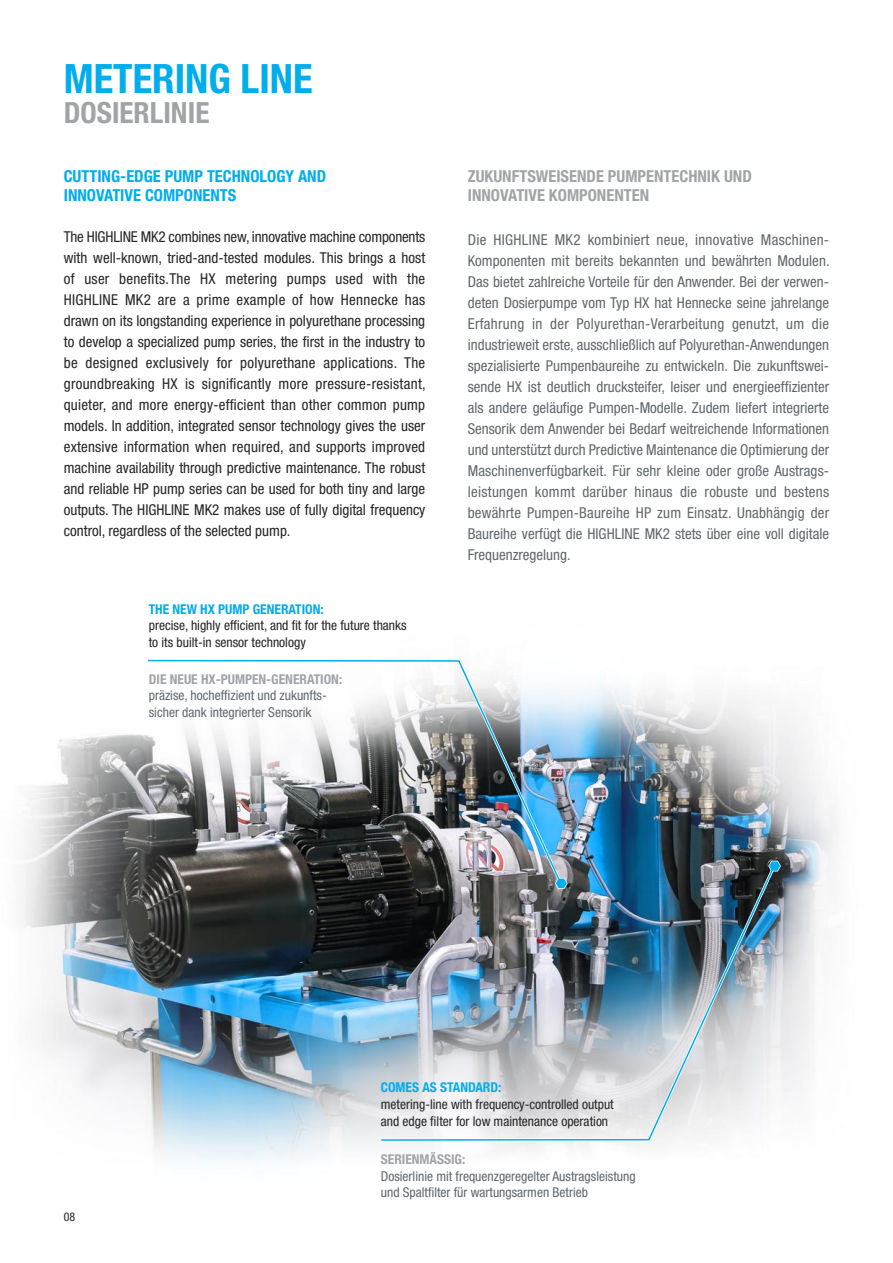
<style>
.page{position:relative;width:893px;height:1263px;background:#fff}
.page>*{position:absolute;margin:0;border:0;box-sizing:border-box;transform-origin:0 0}
.t1{font:700 condensed 40.5px "Helvetica Neue LT Pro";color:#00aded}
.t2{font:700 condensed 29.25px "Helvetica Neue LT Pro";color:#a1a3a7}
.t3{font:700 condensed 16.5px "Helvetica Neue LT Pro";color:#a1a3a7}
.t4{font:700 condensed 16.5px "Helvetica Neue LT Pro";color:#00aded}
.t5{font:condensed 15px/21px "Helvetica Neue LT Pro";letter-spacing:.01em;color:#62666c;text-align:justify}
.t6{font:condensed 15px/21px "Helvetica Neue LT Pro";color:#272526}
.t7{font:condensed 15px "Helvetica Neue LT Pro";letter-spacing:.02em;color:#272526}
.t8{font:condensed 13.5px "Helvetica Neue LT Pro";color:#272526}
.t9{font:condensed 13.5px "Helvetica Neue LT Pro";color:#62666c}
.t10{font:700 condensed 13.5px "Helvetica Neue LT Pro";color:#a1a3a7}
.t11{font:700 condensed 13.5px "Helvetica Neue LT Pro";color:#00aded}
.t12{font:condensed 12px "Helvetica Neue LT Pro";color:#272526}
</style>
<div class="page">
<img style="left:21px;top:684px;width:816px;height:478px">
<img style="left:147px;top:659px;width:416px;height:226px">
<svg style="left:378px;top:865px;width:398px;height:278px"></svg>
<img style="left:380px;top:867px;width:394px;height:274px">
<svg style="left:768px;top:861px;width:13px;height:10px"></svg>
<svg style="left:555px;top:878px;width:13px;height:11px"></svg>
<p class="t1" style="left:64px;top:64px;width:250px">METERING LINE</p>
<p class="t2" style="left:64px;top:102px;width:147px">DOSIERLINIE</p>
<p class="t4" style="left:64px;top:170px;width:264px">CUTTING-EDGE PUMP TECHNOLOGY AND</p>
<p class="t4" style="left:64px;top:190px;width:174px">INNOVATIVE COMPONENTS</p>
<p class="t6" style="left:64px;top:227px;width:363px">The HIGHLINE MK2 combines new, innovative machine components with well-known, tried-and-tested modules. This brings a host</p>
<p class="t7" style="left:64px;top:273px;width:363px">of user benefits.The HX metering pumps used with the</p>
<p class="t7" style="left:64px;top:294px;width:363px">HIGHLINE MK2 are a prime example of how Hennecke has</p>
<p class="t6" style="left:64px;top:311px;width:363px">drawn on its longstanding experience in polyurethane processing to develop a specialized pump series, the first in the industry to</p>
<p class="t7" style="left:64px;top:357px;width:363px">be designed exclusively for polyurethane applications. The</p>
<p class="t7" style="left:64px;top:378px;width:363px">groundbreaking HX is significantly more pressure-resistant,</p>
<p class="t6" style="left:64px;top:395px;width:363px">quieter, and more energy-efficient than other common pump</p>
<p class="t6" style="left:64px;top:416px;width:363px">models. In addition, integrated sensor technology gives the user extensive information when required, and supports improved</p>
<p class="t6" style="left:64px;top:458px;width:363px;text-align:justify">machine availability through predictive maintenance. The robust and reliable HP pump series can be used for both tiny and large outputs. The HIGHLINE MK2 makes use of fully digital frequency control, regardless of the selected pump.</p>
<p class="t11" style="left:149px;top:604px;width:176px">THE NEW HX PUMP GENERATION:</p>
<p class="t8" style="left:149px;top:621px;width:259px">precise, highly efficient, and fit for the future thanks</p>
<p class="t8" style="left:149px;top:637px;width:159px">to its built-in sensor technology</p>
<p class="t10" style="left:149px;top:674px;width:195px">DIE NEUE HX-PUMPEN-GENERATION:</p>
<p class="t9" style="left:149px;top:691px;width:179px">präzise, hocheffizient und zukunfts-</p>
<p class="t9" style="left:149px;top:707px;width:164px">sicher dank integrierter Sensorik</p>
<p class="t3" style="left:468px;top:170px;width:286px">ZUKUNFTSWEISENDE PUMPENTECHNIK UND</p>
<p class="t3" style="left:468px;top:190px;width:183px">INNOVATIVE KOMPONENTEN</p>
<p class="t5" style="left:468px;top:230px;width:363px">Die HIGHLINE MK2 kombiniert neue, innovative Maschinen-</p>
<p class="t5" style="left:468px;top:251px;width:363px">Komponenten mit bereits bekannten und bewährten Modulen.</p>
<p class="t5" style="left:468px;top:272px;width:363px">Das bietet zahlreiche Vorteile für den Anwender. Bei der verwen&shy;deten Dosierpumpe vom Typ HX hat Hennecke seine jahrelange Erfahrung in der Polyurethan-Verarbeitung genutzt, um die</p>
<p class="t5" style="left:468px;top:335px;width:363px">industrieweit erste, ausschließlich auf Polyurethan-Anwendungen spezialisierte Pumpenbaureihe zu entwickeln. Die zukunftswei&shy;sende HX ist deutlich drucksteifer, leiser und energieeffizienter</p>
<p class="t5" style="left:468px;top:398px;width:363px">als andere geläufige Pumpen-Modelle. Zudem liefert integrierte Sensorik dem Anwender bei Bedarf weitreichende Informationen und unterstützt durch Predictive Maintenance die Optimierung der Maschinenverfügbarkeit. Für sehr kleine oder große Austrags-</p>
<p class="t5" style="left:468px;top:482px;width:363px">leistungen kommt darüber hinaus die robuste und bestens</p>
<p class="t5" style="left:468px;top:503px;width:363px">bewährte Pumpen-Baureihe HP zum Einsatz. Unabhängig der</p>
<p class="t5" style="left:468px;top:524px;width:363px">Baureihe verfügt die HIGHLINE MK2 stets über eine voll digitale<br>Frequenzregelung.</p>
<p class="t12" style="left:64px;top:1213px;width:13px">08</p>
<p class="t11" style="left:381px;top:1083px;width:122px">COMES AS STANDARD:</p>
<p class="t8" style="left:381px;top:1099px;width:234px">metering-line with frequency-controlled output</p>
<p class="t8" style="left:381px;top:1116px;width:229px">and edge filter for low maintenance operation</p>
<p class="t10" style="left:381px;top:1155px;width:86px">SERIENMÄSSIG:</p>
<p class="t9" style="left:381px;top:1171px;width:256px">Dosierlinie mit frequenzgeregelter Austragsleistung</p>
<p class="t9" style="left:381px;top:1188px;width:209px">und Spaltfilter für wartungsarmen Betrieb</p>
</div>
